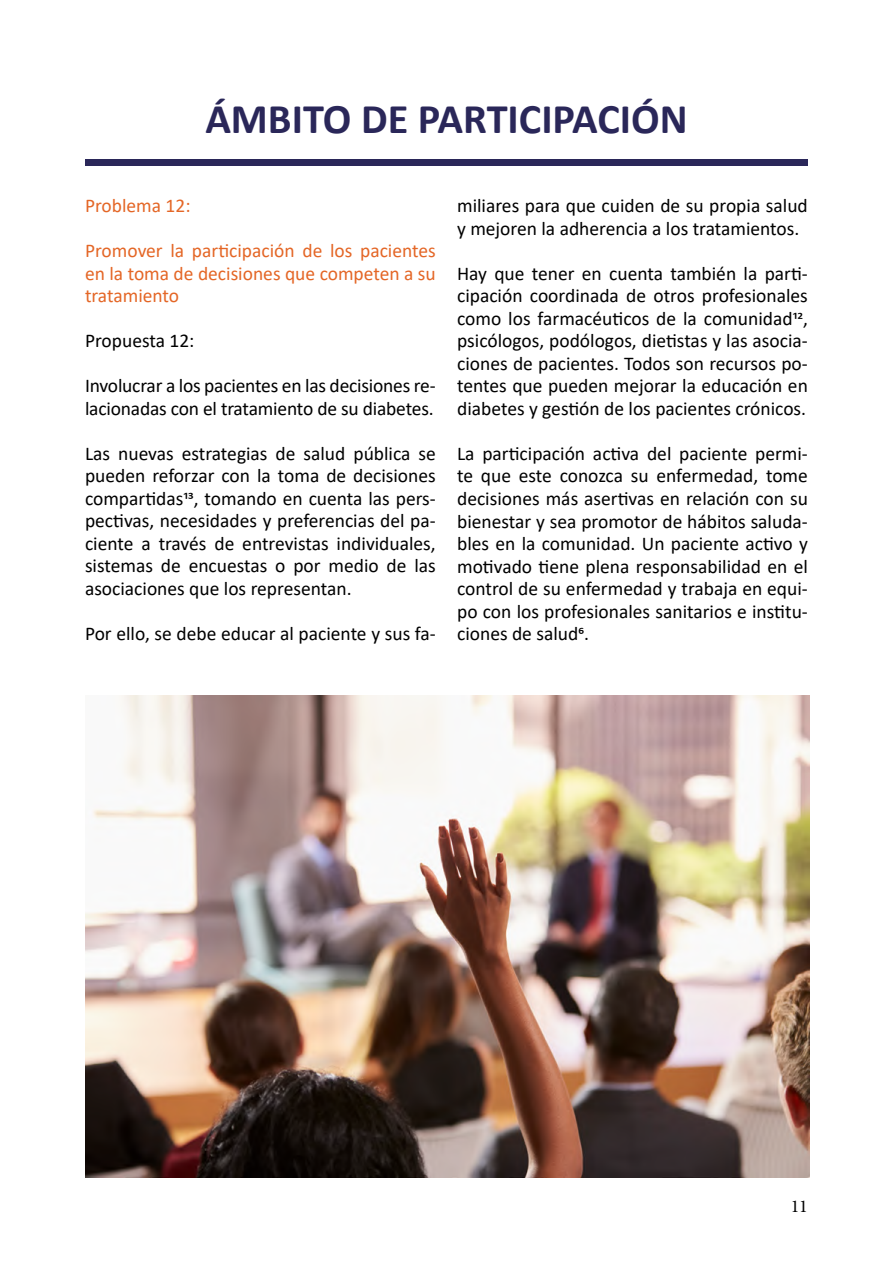
<style>
.page{position:relative;width:893px;height:1263px;background:#fff}
.page>*{position:absolute;margin:0;border:0;box-sizing:border-box;transform-origin:0 0}
.t1{font:700 42.3px "Calibri";color:#2a2759}
.t2{font:19.5px/22.5px "Calibri";color:#000;text-align:justify}
.t3{font:19.5px/22.5px "Calibri";color:#e46626;text-align:justify}
.t4{font:18px "Minion Pro";color:#000}
</style>
<div class="page">
<div style="left:85px;top:159px;width:723px;height:7px;background:#2a2759"></div>
<img style="left:85px;top:695px;width:724px;height:483px">
<h1 class="t1" style="left:205px;top:89px;width:484px">ÁMBITO DE PARTICIPACIÓN</h1>
<p class="t3" style="left:85px;top:194px;width:107px">Problema 12:</p>
<p class="t3" style="left:85px;top:239px;width:352px">Promover la participación de los pacientes en la toma de decisiones que competen a su tratamiento</p>
<p class="t2" style="left:85px;top:329px;width:111px">Propuesta 12:</p>
<p class="t2" style="left:85px;top:374px;width:352px">Involucrar a los pacientes en las decisiones re&shy;lacionadas con el tratamiento de su diabetes.</p>
<p class="t2" style="left:85px;top:442px;width:352px">Las nuevas estrategias de salud pública se pueden reforzar con la toma de decisiones compartidas13, tomando en cuenta las pers&shy;pectivas, necesidades y preferencias del pa&shy;ciente a través de entrevistas individuales, sistemas de encuestas o por medio de las asociaciones que los representan.</p>
<p class="t2" style="left:85px;top:622px;width:352px">Por ello, se debe educar al paciente y sus fa-</p>
<p class="t2" style="left:457px;top:194px;width:352px">miliares para que cuiden de su propia salud y mejoren la adherencia a los tratamientos.</p>
<p class="t2" style="left:457px;top:262px;width:352px">Hay que tener en cuenta también la parti&shy;cipación coordinada de otros profesionales como los farmacéuticos de la comunidad12, psicólogos, podólogos, dietistas y las asocia&shy;ciones de pacientes. Todos son recursos po&shy;tentes que pueden mejorar la educación en diabetes y gestión de los pacientes crónicos.</p>
<p class="t2" style="left:457px;top:442px;width:352px">La participación activa del paciente permi&shy;te que este conozca su enfermedad, tome decisiones más asertivas en relación con su bienestar y sea promotor de hábitos saluda&shy;bles en la comunidad. Un paciente activo y motivado tiene plena responsabilidad en el control de su enfermedad y trabaja en equi&shy;po con los profesionales sanitarios e institu&shy;ciones de salud6.</p>
<p class="t4" style="left:791px;top:1194px;width:19px">11</p>
</div>
